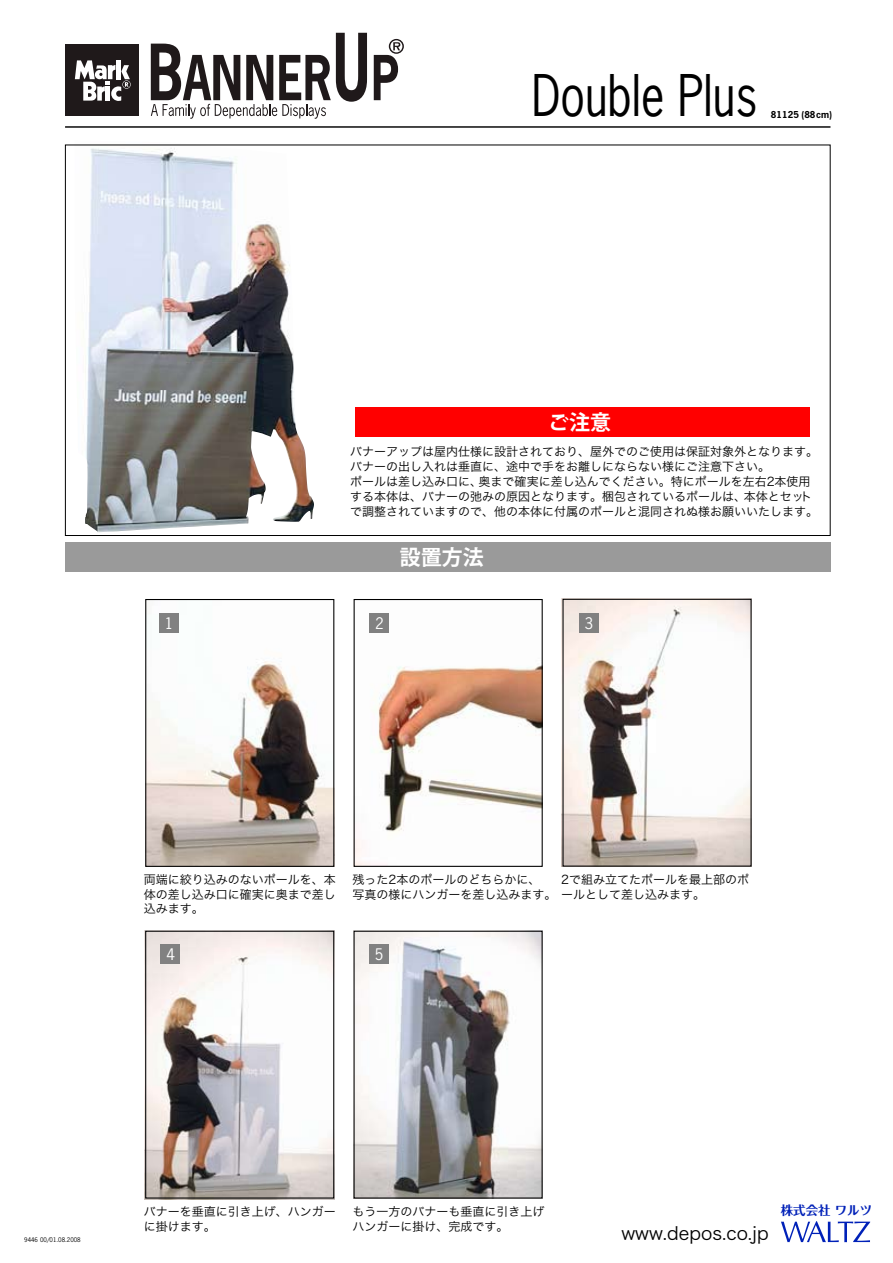
<style>
.page{position:relative;width:893px;height:1263px;background:#fff}
.page>*{position:absolute;margin:0;border:0;box-sizing:border-box;transform-origin:0 0}
.t1{font:54px "News Gothic";color:#000;scale:.85 1}
.t2{font:700 21px "Koz Go Pro";color:#fff}
.t3{font:18px "Hira Kaku Pro W3";color:#000}
.t4{font:15px "News Gothic";color:#fff}
.t5{font:700 12.45px "Folk Pro";color:#0021b8}
.t6{font:12px/14.4px "Hira Kaku Pro W3";color:#000}
.t7{font:700 9px "News Gothic";color:#000}
.t8{font:6px "News Gothic";color:#000}
</style>
<div class="page">
<img style="left:75px;top:144px;width:239px;height:388px">
<div style="left:65px;top:44px;width:73px;height:72px;background:#1f191a"></div>
<svg style="left:75px;top:60px;width:55px;height:41px"></svg>
<svg style="left:151px;top:33px;width:216px;height:86px"></svg>
<svg style="left:374px;top:39px;width:30px;height:61px"></svg>
<hr style="left:65px;top:126px;width:765px;height:2px;background:#000">
<div style="left:65px;top:542px;width:765px;height:30px;background:#9a9a9a"></div>
<svg style="left:781px;top:1221px;width:89px;height:21px"></svg>
<div style="left:356px;top:407px;width:454px;height:30px;background:#f00"></div>
<img style="left:561px;top:599px;width:189px;height:268px">
<img style="left:145px;top:933px;width:189px;height:266px">
<img style="left:147px;top:613px;width:185px;height:252px">
<img style="left:353px;top:931px;width:188px;height:267px">
<img style="left:353px;top:599px;width:188px;height:268px">
<div style="left:145px;top:599px;width:189px;height:268px;border:1px solid #000"></div>
<div style="left:354px;top:599px;width:189px;height:268px;border:1px solid #000"></div>
<div style="left:145px;top:931px;width:189px;height:267px;border:1px solid #000"></div>
<div style="left:159px;top:613px;width:19px;height:19px;background:#818181"></div>
<div style="left:370px;top:613px;width:19px;height:19px;background:#818181"></div>
<div style="left:579px;top:613px;width:19px;height:19px;background:#818181"></div>
<div style="left:369px;top:944px;width:19px;height:19px;background:#818181"></div>
<div style="left:161px;top:944px;width:19px;height:19px;background:#818181"></div>
<h1 class="t1" style="left:532px;top:61px;width:267px">Double Plus</h1>
<p class="t7" style="left:771px;top:109px;width:63px">81125 (88cm)</p>
<h2 class="t2" style="left:548px;top:408px;width:64px">ご注意</h2>
<p class="t6" style="left:350px;top:443px;width:469px;line-height:15px">バナーアップは屋内仕様に設計されており、屋外でのご使用は保証対象外となります。バナーの出し入れは垂直に、途中で手をお離しにならない様にご注意下さい。<br>ポールは差し込み口に、奥まで確実に差し込んでください。特にポールを左右2本使用する本体は、バナーの弛みの原因となります。梱包されているポールは、本体とセットで調整されていますので、他の本体に付属のポールと混同されぬ様お願いいたします。</p>
<h2 class="t2" style="left:400px;top:544px;width:85px">設置方法</h2>
<p class="t4" style="left:165px;top:614px;width:10px">1</p>
<p class="t4" style="left:375px;top:614px;width:10px">2</p>
<p class="t4" style="left:585px;top:614px;width:10px">3</p>
<p class="t6" style="left:144px;top:871px;width:194px;text-align:justify">両端に絞り込みのないポールを、本体の差し込み口に確実に奥まで差し込みます。</p>
<p class="t6" style="left:353px;top:871px;width:354px">残った2本のポールのどちらかに、<br>写真の様にハンガーを差し込みます。ールとして差し込みます。</p>
<p class="t6" style="left:561px;top:871px;width:189px">2で組み立てたポールを最上部のポ</p>
<p class="t4" style="left:167px;top:945px;width:10px">4</p>
<p class="t4" style="left:375px;top:945px;width:10px">5</p>
<p class="t8" style="left:24px;top:1236px;width:58px">9446 00/01.08.2008</p>
<p class="t6" style="left:144px;top:1203px;width:194px">バナーを垂直に引き上げ、ハンガーに掛けます。</p>
<p class="t6" style="left:353px;top:1203px;width:193px">もう一方のバナーも垂直に引き上げハンガーに掛け、完成です。</p>
<h3 class="t3" style="left:621px;top:1217px;width:149px">www.depos.co.jp</h3>
<p class="t5" style="left:781px;top:1199px;width:93px">株式会社 ワルツ</p>
</div>
